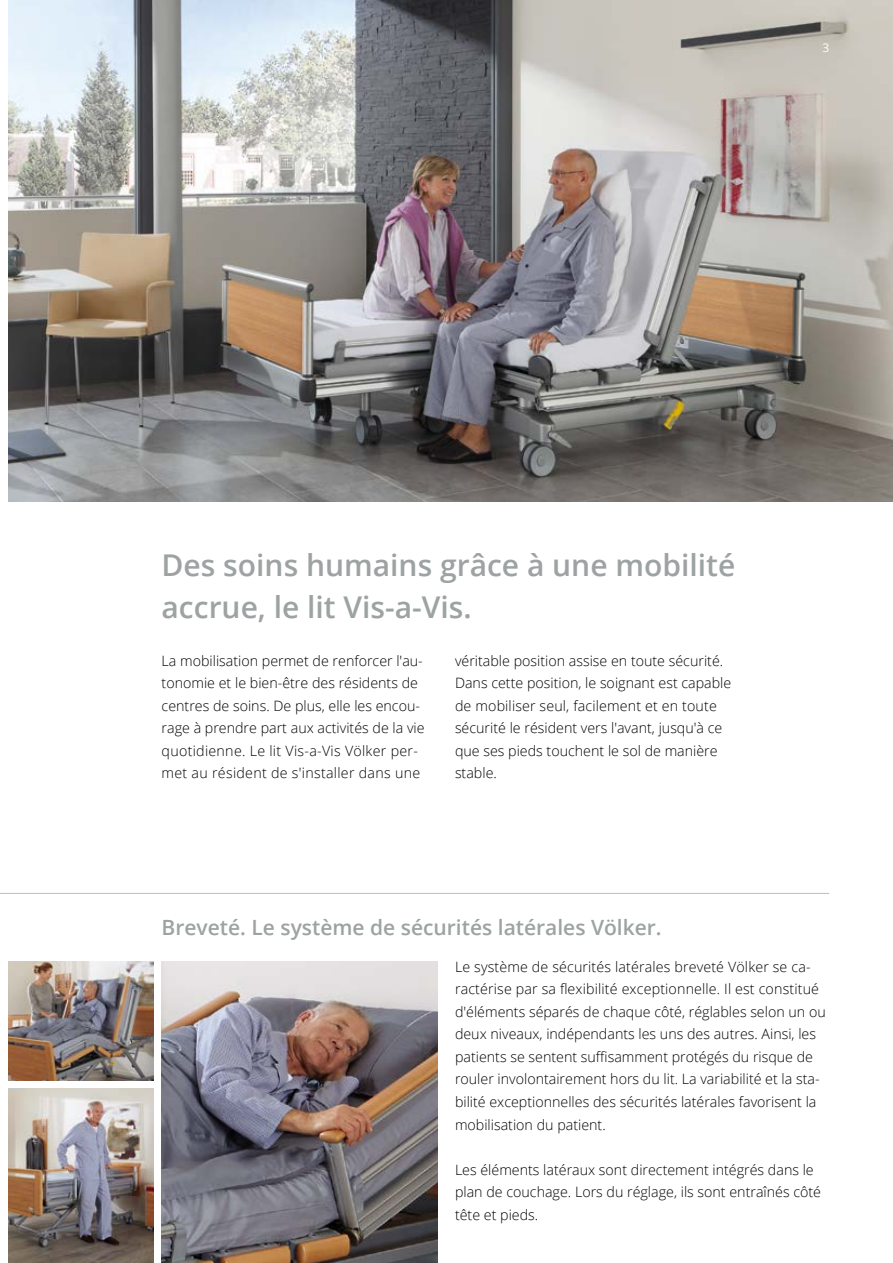
<style>
.page{position:relative;width:893px;height:1263px;background:#fff}
.page>*{position:absolute;margin:0;border:0;box-sizing:border-box;transform-origin:0 0}
.t1{font:600 30px/42px "Open Sans";color:#9da2a2}
.t2{font:600 21px "Open Sans";color:#9da2a2}
.t3{font:300 14.25px/22.5px "Open Sans";color:#000}
.t4{font:12px "Open Sans";color:#fff}
</style>
<div class="page">
<img style="left:9px;top:0;width:884px;height:502px">
<img style="left:162px;top:961px;width:276px;height:302px">
<img style="left:9px;top:1089px;width:144px;height:174px">
<img style="left:9px;top:961px;width:144px;height:119px">
<hr style="left:0;top:893px;width:829px;height:1px;background:#b9bebe">
<p class="t4" style="left:822px;top:39px;width:8px">3</p>
<h1 class="t1" style="left:162px;top:543px;width:575px">Des soins humains grâce à une mobilité accrue, le lit Vis-a-Vis.</h1>
<p class="t3" style="left:162px;top:649px;width:265px">La mobilisation permet de renforcer l'au&shy;tonomie et le bien-être des résidents de centres de soins. De plus, elle les encou&shy;rage à prendre part aux activités de la vie quotidienne. Le lit Vis-a-Vis Völker per&shy;met au résident de s'installer dans une</p>
<p class="t3" style="left:455px;top:649px;width:278px">véritable position assise en toute sécurité.<br>Dans cette position, le soignant est capable de mobiliser seul, facilement et en toute sécurité le résident vers l'avant, jusqu'à ce que ses pieds touchent le sol de manière stable.</p>
<h2 class="t2" style="left:162px;top:912px;width:502px">Breveté. Le système de sécurités latérales Völker.</h2>
<p class="t3" style="left:455px;top:955px;width:372px">Le système de sécurités latérales breveté Völker se ca&shy;ractérise par sa flexibilité exceptionnelle. Il est constitué d'éléments séparés de chaque côté, réglables selon un ou deux niveaux, indépendants les uns des autres. Ainsi, les patients se sentent suffisamment protégés du risque de rouler involontairement hors du lit. La variabilité et la sta&shy;bilité exceptionnelles des sécurités latérales favorisent la mobilisation du patient.</p>
<p class="t3" style="left:455px;top:1158px;width:368px">Les éléments latéraux sont directement intégrés dans le plan de couchage. Lors du réglage, ils sont entraînés côté tête et pieds.</p>
</div>
